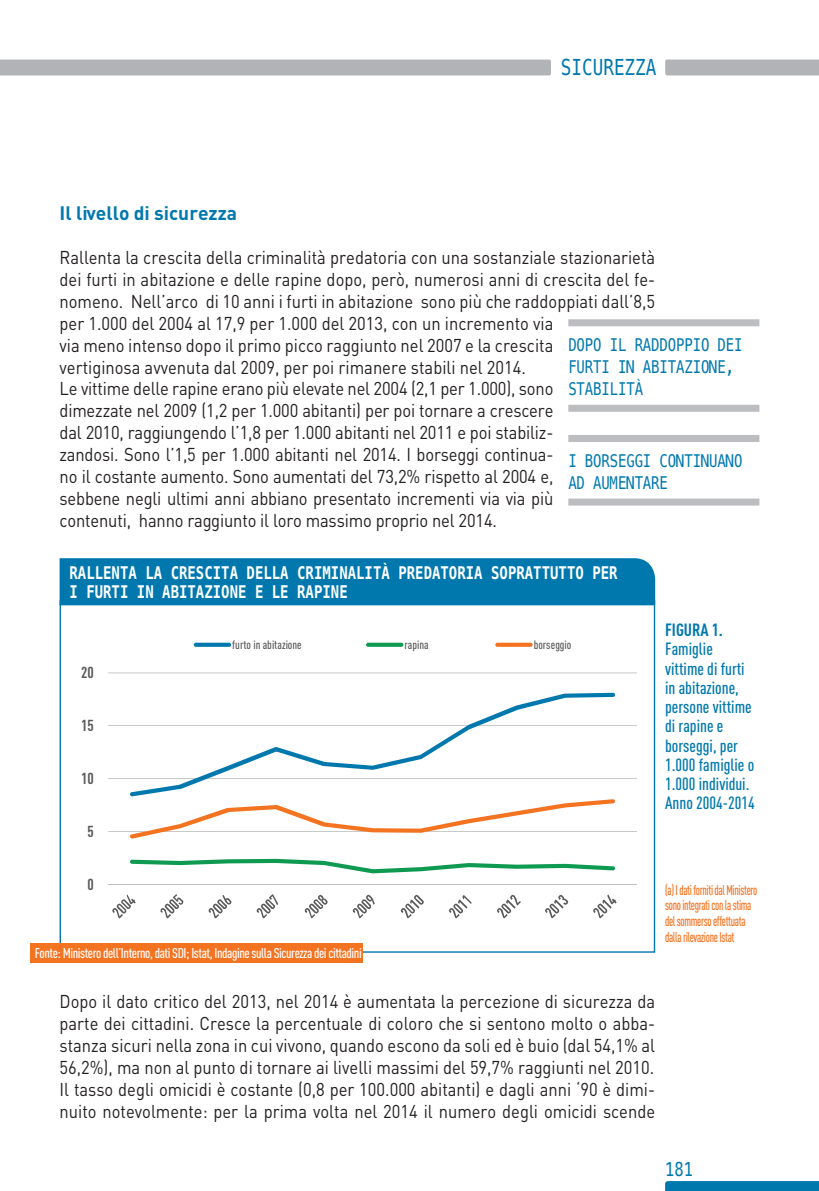
<style>
.page{position:relative;width:819px;height:1191px;background:#fff}
.page>*{position:absolute;margin:0;border:0;box-sizing:border-box;transform-origin:0 0}
.t1{font:22.05px "Menlo";color:#0078ae;scale:.8 1}
.t2{font:700 19.25px "DIN";color:#0078ae}
.t3{font:19.25px "Menlo";color:#0078ae;scale:.8 1}
.t4{font:18.38px/21.9px "DIN";color:#231f20;scale:.9 1}
.t5{font:500 17.5px/19.2px "DIN Cond";color:#0078ae}
.t6{font:700 17.5px/19.2px "Menlo";color:#fff;scale:.8 1}
.t7{font:17.5px/21.9px "Menlo";letter-spacing:-.01em;color:#0078ae;scale:.8 1}
.t8{font:700 17.5px "DIN Cond";color:#0078ae}
.t9{font:700 15.75px "DIN Cond";color:#595959}
.t10{font:500 14px/15.8px "DIN Cond";letter-spacing:-.03em;color:#f47321;scale:.8 1}
.t11{font:500 14px "DIN Cond";letter-spacing:-.03em;color:#fff}
.t12{font:500 12.08px "DIN Cond";letter-spacing:.005em;color:#595959}
</style>
<div class="page">
<svg style="left:665px;top:1181px;width:154px;height:10px;background:#0279ae"></svg>
<div style="left:0;top:60px;width:551px;height:15px;background:#b2b3b7"></div>
<div style="left:665px;top:60px;width:154px;height:15px;background:#b2b3b7"></div>
<div style="left:568px;top:435px;width:191px;height:7px;background:#bcbdc0"></div>
<div style="left:568px;top:498px;width:191px;height:7px;background:#bcbdc0"></div>
<div style="left:568px;top:319px;width:191px;height:7px;background:#bcbdc0"></div>
<div style="left:568px;top:405px;width:191px;height:7px;background:#bcbdc0"></div>
<hr style="left:108px;top:672px;width:529px;height:1px;background:#bfbfbf">
<hr style="left:108px;top:725px;width:529px;height:1px;background:#bfbfbf">
<hr style="left:108px;top:778px;width:529px;height:1px;background:#bfbfbf">
<hr style="left:108px;top:831px;width:529px;height:1px;background:#bfbfbf">
<hr style="left:108px;top:884px;width:529px;height:1px;background:#bfbfbf">
<svg style="left:130px;top:693px;width:485px;height:103px"></svg>
<svg style="left:130px;top:859px;width:485px;height:14px"></svg>
<svg style="left:130px;top:799px;width:485px;height:39px"></svg>
<svg style="left:112px;top:894px;width:24px;height:24px"></svg>
<svg style="left:160px;top:894px;width:23px;height:24px"></svg>
<svg style="left:209px;top:895px;width:22px;height:23px"></svg>
<svg style="left:257px;top:894px;width:21px;height:24px"></svg>
<svg style="left:305px;top:895px;width:22px;height:23px"></svg>
<svg style="left:353px;top:895px;width:22px;height:23px"></svg>
<svg style="left:401px;top:895px;width:22px;height:23px"></svg>
<svg style="left:449px;top:895px;width:22px;height:23px"></svg>
<svg style="left:497px;top:895px;width:24px;height:23px"></svg>
<svg style="left:545px;top:895px;width:23px;height:23px"></svg>
<svg style="left:593px;top:894px;width:23px;height:24px"></svg>
<div style="left:194px;top:642px;width:37px;height:5px;background:#0078ae;border-radius:2px"></div>
<div style="left:366px;top:642px;width:37px;height:5px;background:#0f9a52;border-radius:2px"></div>
<div style="left:495px;top:642px;width:37px;height:5px;background:#f37321;border-radius:2px"></div>
<div style="left:60px;top:558px;width:595px;height:47px;background:#0078ae"></div>
<div style="left:30px;top:942px;width:332px;height:20px;background:#f47321"></div>
<p class="t1" style="left:561px;top:52px;width:121px">SICUREZZA</p>
<p class="t2" style="left:60px;top:201px;width:179px">Il livello di sicurezza</p>
<p class="t4" style="left:60px;top:246px;width:663px">Rallenta la crescita della criminalità predatoria con una sostanziale stazionarietà dei furti in abitazione e delle rapine dopo, però, numerosi anni di crescita del fe&shy;nomeno. Nell’arco di 10 anni i furti in abitazione sono più che raddoppiati dall’8,5 per 1.000 del 2004 al 17,9 per 1.000 del 2013, con un incremento via<br>via meno intenso dopo il primo picco raggiunto nel 2007 e la crescita<br>vertiginosa avvenuta dal 2009, per poi rimanere stabili nel 2014.<br>Le vittime delle rapine erano più elevate nel 2004 (2,1 per 1.000), sono<br>dimezzate nel 2009 (1,2 per 1.000 abitanti) per poi tornare a crescere<br>dal 2010, raggiungendo l’1,8 per 1.000 abitanti nel 2011 e poi stabiliz-<br>zandosi. Sono l’1,5 per 1.000 abitanti nel 2014. I borseggi continua-<br>no il costante aumento. Sono aumentati del 73,2% rispetto al 2004 e,<br>sebbene negli ultimi anni abbiano presentato incrementi via via più<br>contenuti, hanno raggiunto il loro massimo proprio nel 2014.</p>
<p class="t7" style="left:568px;top:334px;width:219px">DOPO IL RADDOPPIO DEI<br>FURTI IN ABITAZIONE,<br>STABILITÀ</p>
<p class="t7" style="left:568px;top:450px;width:219px">I BORSEGGI CONTINUANO<br>AD AUMENTARE</p>
<p class="t6" style="left:69px;top:563px;width:686px">RALLENTA LA CRESCITA DELLA CRIMINALITÀ PREDATORIA SOPRATTUTTO PER<br>I FURTI IN ABITAZIONE E LE RAPINE</p>
<p class="t9" style="left:81px;top:662px;width:14px">20</p>
<p class="t9" style="left:81px;top:715px;width:14px">15</p>
<p class="t9" style="left:81px;top:768px;width:14px">10</p>
<p class="t9" style="left:87px;top:821px;width:8px">5</p>
<p class="t12" style="left:232px;top:637px;width:71px">furto in abitazione</p>
<p class="t12" style="left:404px;top:637px;width:25px">rapina</p>
<p class="t12" style="left:534px;top:637px;width:39px">borseggio</p>
<p class="t8" style="left:665px;top:619px;width:59px">FIGURA 1.</p>
<p class="t5" style="left:665px;top:639px;width:91px">Famiglie vittime di furti in abitazione, persone vittime di rapine e borseggi, per<br>1.000 famiglie o<br>1.000 individui.<br>Anno 2004-2014</p>
<p class="t9" style="left:87px;top:874px;width:8px">0</p>
<p class="t11" style="left:35px;top:945px;width:328px">Fonte: Ministero dell’Interno, dati SDI; Istat, Indagine sulla Sicurezza dei cittadini</p>
<p class="t10" style="left:665px;top:881px;width:117px">(a) I dati forniti dal Ministero sono integrati con la stima del sommerso effettuata dalla rilevazione Istat</p>
<p class="t4" style="left:60px;top:990px;width:663px;text-align:justify">Dopo il dato critico del 2013, nel 2014 è aumentata la percezione di sicurezza da parte dei cittadini. Cresce la percentuale di coloro che si sentono molto o abba&shy;stanza sicuri nella zona in cui vivono, quando escono da soli ed è buio (dal 54,1% al 56,2%), ma non al punto di tornare ai livelli massimi del 59,7% raggiunti nel 2010.<br>Il tasso degli omicidi è costante (0,8 per 100.000 abitanti) e dagli anni ‘90 è dimi&shy;nuito notevolmente: per la prima volta nel 2014 il numero degli omicidi scende</p>
<p class="t3" style="left:665px;top:1155px;width:36px">181</p>
</div>
